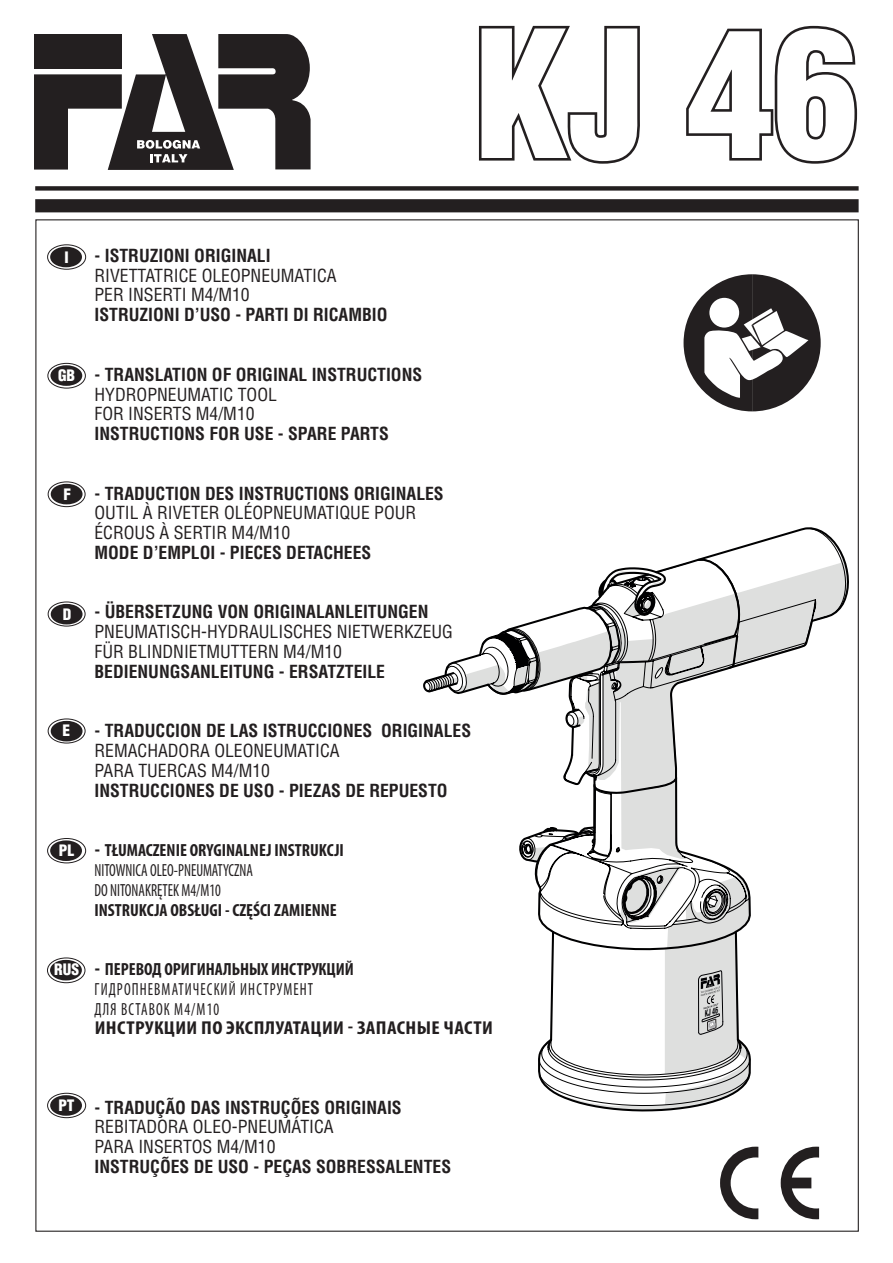
<style>
.page{position:relative;width:893px;height:1263px;background:#fff}
.page>*{position:absolute;margin:0;border:0;box-sizing:border-box;transform-origin:0 0}
.t1{font:900 condensed 172.65px "Helvetica LT Std";color:#fff}
.t2{font:700 condensed 18.75px "Myriad Pro";letter-spacing:.02em;color:#231f20;scale:1.13 1}
.t3{font:700 condensed 17.55px "Helvetica LT Std";color:#231f20}
.t4{font:condensed 17.55px/19.8px "Helvetica LT Std";color:#231f20}
.t5{font:condensed 17.55px/19.8px "Myriad Pro";color:#231f20;scale:.85 1}
.t6{font:condensed 17.55px/19.8px "Myriad Pro";letter-spacing:.075em;color:#231f20;scale:.85 1}
.t7{font:700 condensed 17.55px "Myriad Pro";color:#231f20}
.t8{font:900 condensed 15.45px "Helvetica LT Std";color:#fff}
.t9{font:italic 700 condensed 8.4px "Helvetica LT Std";color:#000003;scale:.76 1}
.s1{font-family:"Helvetica LT Std";font-weight:700}
.s2{font-weight:700}
</style>
<div class="page">
<div style="left:35px;top:186px;width:824px;height:5px;background:#231f20"></div>
<div style="left:35px;top:199px;width:824px;height:13px;background:#231f20"></div>
<div style="left:51px;top:1096px;width:30px;height:19px;background:#231f20;border-radius:50%"></div>
<div style="left:50px;top:1095px;width:32px;height:21px;border:2px solid #231f20;border-radius:50%"></div>
<div style="left:47px;top:1093px;width:39px;height:25px;border:1px solid #231f20;border-radius:50%"></div>
<div style="left:51px;top:248px;width:30px;height:18px;background:#231f20;border-radius:50%"></div>
<div style="left:50px;top:247px;width:32px;height:20px;border:2px solid #231f20;border-radius:50%"></div>
<div style="left:47px;top:245px;width:39px;height:24px;border:1px solid #231f20;border-radius:50%"></div>
<div style="left:52px;top:366px;width:29px;height:19px;background:#231f20;border-radius:50%"></div>
<div style="left:50px;top:365px;width:32px;height:21px;border:2px solid #231f20;border-radius:50%"></div>
<div style="left:48px;top:363px;width:38px;height:25px;border:1px solid #231f20;border-radius:50%"></div>
<div style="left:52px;top:485px;width:29px;height:18px;background:#231f20;border-radius:50%"></div>
<div style="left:51px;top:484px;width:32px;height:20px;border:2px solid #231f20;border-radius:50%"></div>
<div style="left:48px;top:482px;width:37px;height:25px;border:1px solid #231f20;border-radius:50%"></div>
<div style="left:52px;top:722px;width:29px;height:18px;background:#231f20;border-radius:50%"></div>
<div style="left:51px;top:721px;width:32px;height:20px;border:2px solid #231f20;border-radius:50%"></div>
<div style="left:48px;top:719px;width:37px;height:24px;border:1px solid #231f20;border-radius:50%"></div>
<div style="left:52px;top:605px;width:29px;height:18px;background:#231f20;border-radius:50%"></div>
<div style="left:51px;top:604px;width:32px;height:20px;border:2px solid #231f20;border-radius:50%"></div>
<div style="left:48px;top:602px;width:37px;height:24px;border:1px solid #231f20;border-radius:50%"></div>
<div style="left:51px;top:841px;width:30px;height:19px;background:#231f20;border-radius:50%"></div>
<div style="left:50px;top:840px;width:32px;height:21px;border:2px solid #231f20;border-radius:50%"></div>
<div style="left:47px;top:838px;width:39px;height:25px;border:1px solid #231f20;border-radius:50%"></div>
<div style="left:51px;top:961px;width:30px;height:18px;background:#231f20;border-radius:50%"></div>
<div style="left:50px;top:960px;width:32px;height:20px;border:2px solid #231f20;border-radius:50%"></div>
<div style="left:47px;top:958px;width:38px;height:25px;border:1px solid #231f20;border-radius:50%"></div>
<svg style="left:720px;top:1147px;width:38px;height:72px"></svg>
<svg style="left:781px;top:1147px;width:38px;height:72px"></svg>
<svg style="left:423px;top:527px;width:426px;height:584px"></svg>
<svg style="left:684px;top:274px;width:137px;height:137px"></svg>
<div style="left:709px;top:298px;width:30px;height:30px;background:#fff;border-radius:50%"></div>
<svg style="left:34px;top:34px;width:277px;height:136px"></svg>
<svg style="left:478px;top:25px;width:162px;height:139px"></svg>
<svg style="left:686px;top:25px;width:172px;height:139px"></svg>
<h1 class="t1" style="left:474px;top:-15px;width:386px">KJ 46</h1>
<p class="t8" style="left:64px;top:247px;width:6px">I</p>
<p class="t3" style="left:95px;top:244px;width:178px">- ISTRUZIONI ORIGINALI</p>
<p class="t4" style="left:95px;top:265px;width:244px">RIVETTATRICE OLEOPNEUMATICA<br>PER INSERTI M4/M10</p>
<p class="t3" style="left:95px;top:304px;width:294px">ISTRUZIONI D’USO - PARTI DI RICAMBIO</p>
<p class="t8" style="left:58px;top:365px;width:19px">GB</p>
<p class="t3" style="left:95px;top:363px;width:329px">- TRANSLATION OF ORIGINAL INSTRUCTIONS</p>
<p class="t4" style="left:95px;top:384px;width:184px">HYDROPNEUMATIC TOOL<br>FOR INSERTS M4/M10</p>
<p class="t3" style="left:95px;top:423px;width:296px">INSTRUCTIONS FOR USE - SPARE PARTS</p>
<p class="t8" style="left:64px;top:484px;width:9px">F</p>
<p class="t3" style="left:95px;top:482px;width:351px">- TRADUCTION DES INSTRUCTIONS ORIGINALES</p>
<p class="t4" style="left:95px;top:503px;width:323px">OUTIL À RIVETER OLÉOPNEUMATIQUE POUR<br>ÉCROUS À SERTIR M4/M10</p>
<p class="t3" style="left:95px;top:542px;width:278px">MODE D’EMPLOI - PIECES DETACHEES</p>
<p class="t8" style="left:63px;top:604px;width:10px">D</p>
<p class="t3" style="left:95px;top:601px;width:336px">- ÜBERSETZUNG VON ORIGINALANLEITUNGEN</p>
<p class="t4" style="left:95px;top:622px;width:360px">PNEUMATISCH-HYDRAULISCHES NIETWERKZEUG<br>FÜR BLINDNIETMUTTERN M4/M10</p>
<p class="t3" style="left:95px;top:660px;width:292px">BEDIENUNGSANLEITUNG - ERSATZTEILE</p>
<p class="t8" style="left:62px;top:721px;width:9px">E</p>
<p class="t3" style="left:95px;top:720px;width:378px">- TRADUCCION DE LAS ISTRUCCIONES ORIGINALES</p>
<p class="t4" style="left:95px;top:741px;width:247px">REMACHADORA OLEONEUMATICA<br>PARA TUERCAS M4/M10</p>
<p class="t3" style="left:95px;top:779px;width:355px">INSTRUCCIONES DE USO - PIEZAS DE REPUESTO</p>
<p class="t8" style="left:59px;top:840px;width:17px">PL</p>
<p class="t5" style="left:95px;top:840px;width:295px"><span class="s1">-</span> <span class="s2">TŁUMACZENIE ORYGINALNEJ INSTRUKCJI<br></span>NITOWNICA OLEO-PNEUMATYCZNA<br>DO NITONAKRĘTEK M4/M10</p>
<p class="t7" style="left:95px;top:899px;width:244px">INSTRUKCJA OBSŁUGI - CZĘŚCI ZAMIENNE</p>
<p class="t8" style="left:54px;top:960px;width:26px">RUS</p>
<p class="t6" style="left:95px;top:959px;width:307px"><span class="s1">-</span> <span class="s2">ПЕРЕВОД ОРИГИНАЛЬНЫХ ИНСТРУКЦИЙ<br></span>ГИДРОПНЕВМАТИЧЕСКИЙ ИНСТРУМЕНТ<br>ДЛЯ ВСТАВОК M4/M10</p>
<p class="t2" style="left:95px;top:1016px;width:354px">ИНСТРУКЦИИ ПО ЭКСПЛУАТАЦИИ - ЗАПАСНЫЕ ЧАСТИ</p>
<p class="t9" style="left:702px;top:1009px;width:20px;rotate:-19deg">KJ 46</p>
<p class="t8" style="left:58px;top:1096px;width:18px">PT</p>
<p class="t3" style="left:95px;top:1096px;width:309px">- TRADUÇÃO DAS INSTRUÇÕES ORIGINAIS</p>
<p class="t4" style="left:95px;top:1117px;width:241px">REBITADORA OLEO-PNEUMÁTICA<br>PARA INSERTOS M4/M10</p>
<p class="t3" style="left:95px;top:1155px;width:358px">INSTRUÇÕES DE USO - PEÇAS SOBRESSALENTES</p>
</div>
